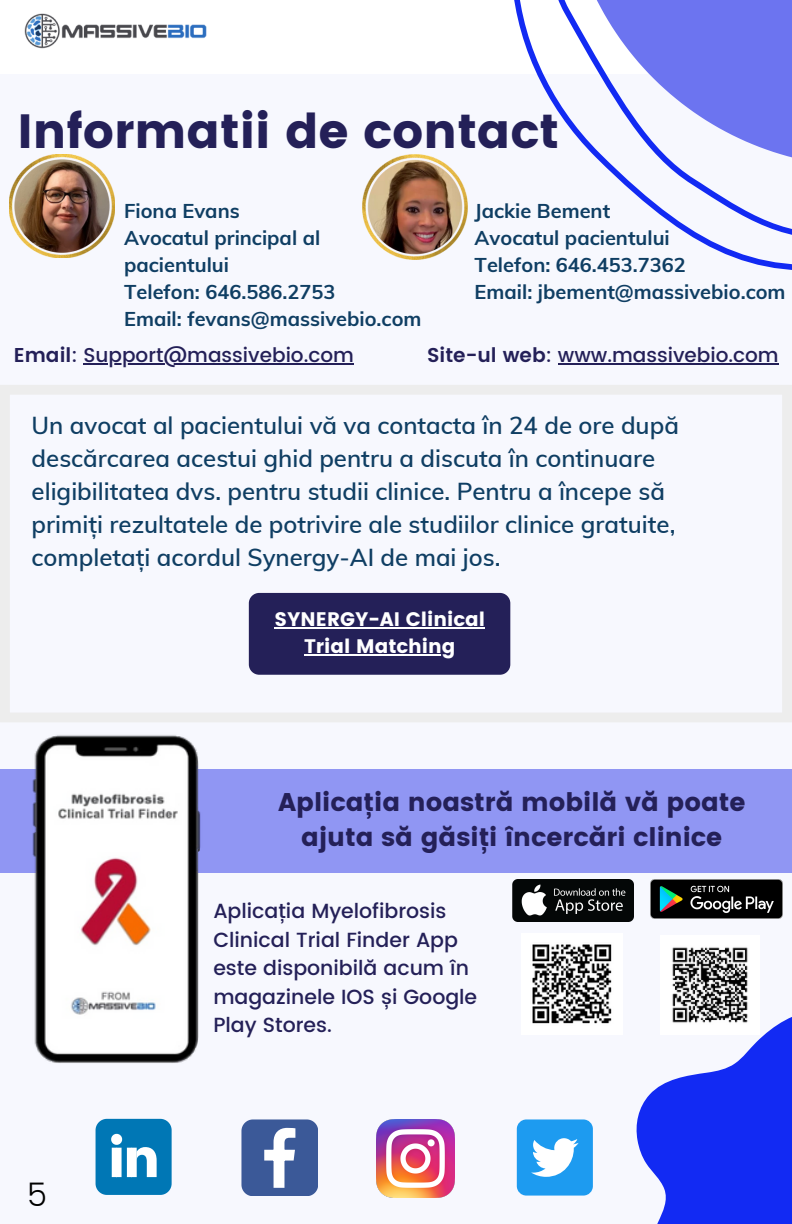
<style>
.page{position:relative;width:792px;height:1224px;background:#f7f8fe}
.page>*{position:absolute;margin:0;border:0;box-sizing:border-box;transform-origin:0 0}
.t1{font:48px "Poppins";color:#242058}
.t2{font:300 32px "Poppins";color:#000}
.t3{font:25.6px/34.6px "Poppins";color:#242058;text-align:center}
.t4{font:600 24px/33px "Muli";color:#0f3e63}
.t5{font:500 20.4px/28.4px "Poppins";color:#242058}
.t6{font:700 20px/27px "Muli";color:#0f3e63}
.t7{font:500 20px "Poppins";color:#242058}
.t8{font:19.6px/26.8px "Poppins";color:#fff;text-align:center}
.s1{font-weight:600}
</style>
<div class="page">
<div style="left:0;top:0;width:792px;height:74px;background:#fff"></div>
<svg style="left:514px;top:0;width:278px;height:259px"></svg>
<svg style="left:636px;top:1017px;width:156px;height:207px;fill:#122af3"></svg>
<svg style="left:0;top:385px;width:792px;height:337px"></svg>
<img style="left:24px;top:13px;width:183px;height:36px">
<svg style="left:241px;top:1119px;width:77px;height:77px"></svg>
<img style="left:377px;top:1119px;width:78px;height:78px">
<svg style="left:96px;top:1119px;width:76px;height:76px"></svg>
<div style="left:517px;top:1119px;width:76px;height:77px;background:#1d9bf0;border-radius:10px"></div>
<svg style="left:531px;top:1138px;width:48px;height:39px"></svg>
<div style="left:249px;top:593px;width:261px;height:82px;background:#242058;border-radius:10px"></div>
<hr style="left:275px;top:627px;width:210px;height:2px;background:#fff">
<hr style="left:304px;top:654px;width:152px;height:2px;background:#fff">
<img style="left:9px;top:154px;width:105px;height:104px">
<img style="left:363px;top:154px;width:105px;height:105px">
<div style="left:0;top:769px;width:792px;height:104px;background:#9096f3"></div>
<img style="left:512px;top:880px;width:121px;height:42px">
<img style="left:650px;top:880px;width:132px;height:39px">
<img style="left:32px;top:735px;width:169px;height:328px">
<img style="left:532px;top:944px;width:80px;height:80px">
<img style="left:661px;top:947px;width:99px;height:88px">
<hr style="left:83px;top:363px;width:271px;height:2px;background:#242058">
<hr style="left:558px;top:363px;width:221px;height:2px;background:#242058">
<p class="t1" style="left:18px;top:103px;width:543px">Informatii de contact</p>
<p class="t6" style="left:124px;top:197px;width:117px">Fiona Evans</p>
<p class="t6" style="left:124px;top:224px;width:198px">Avocatul principal al pacientului</p>
<p class="t6" style="left:124px;top:278px;width:213px">Telefon: 646.586.2753</p>
<p class="t6" style="left:124px;top:305px;width:299px">Email: fevans@massivebio.com</p>
<p class="t6" style="left:475px;top:197px;width:137px">Jackie Bement</p>
<p class="t6" style="left:475px;top:224px;width:197px">Avocatul pacientului</p>
<p class="t6" style="left:475px;top:251px;width:213px">Telefon: 646.453.7362</p>
<p class="t6" style="left:475px;top:278px;width:312px">Email: jbement@massivebio.com</p>
<p class="t7" style="left:14px;top:343px;width:342px"><span class="s1">Email</span>: Support@massivebio.com</p>
<p class="t7" style="left:427px;top:343px;width:353px"><span class="s1">Site-ul web</span>: www.massivebio.com</p>
<p class="t4" style="left:32px;top:408px;width:649px">Un avocat al pacientului vă va contacta în 24 de ore după descărcarea acestui ghid pentru a discuta în continuare eligibilitatea dvs. pentru studii clinice. Pentru a începe să primiți rezultatele de potrivire ale studiilor clinice gratuite, completați acordul Synergy-AI de mai jos.</p>
<p class="t8" style="left:275px;top:606px;width:212px">SYNERGY-AI Clinical<br>Trial Matching</p>
<p class="t3" style="left:278px;top:785px;width:469px">Aplicația noastră mobilă vă poate ajuta să găsiți încercări clinice</p>
<p class="t2" style="left:27px;top:1176px;width:22px">5</p>
<p class="t5" style="left:213px;top:897px;width:265px">Aplicația Myelofibrosis<br>Clinical Trial Finder App este disponibilă acum în magazinele IOS și Google<br>Play Stores.</p>
</div>
